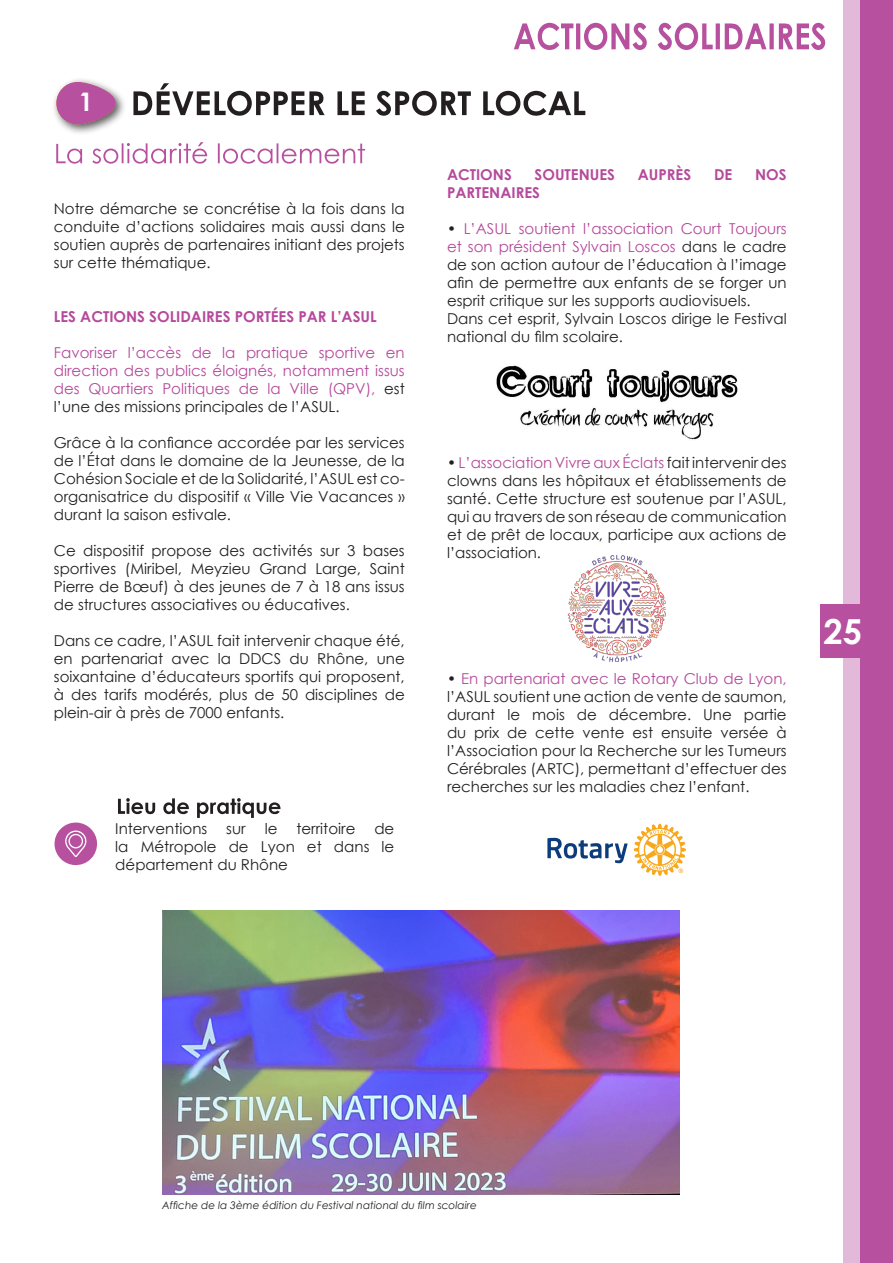
<style>
.page{position:relative;width:893px;height:1263px;background:#fff}
.page>*{position:absolute;margin:0;border:0;box-sizing:border-box;transform-origin:0 0}
.t1{font:700 34.5px "Century Gothic";color:#fff}
.t2{font:700 25.5px "Century Gothic";color:#f9fcfe}
.t3{font:15px/18px "Century Gothic";color:#231f20;text-align:justify}
.t4{font:15px/18px "Century Gothic";color:#b5499b;text-align:justify}
.t5{font:700 15px "Century Gothic";color:#b5499b}
.t6{font:italic 10.5px "Century Gothic";color:#231f20}
.s1{color:#231f20}
.s2{color:#b5499b}
</style>
<div class="page">
<div style="left:860px;top:0;width:33px;height:1263px;background:#b7509f"></div>
<div style="left:843px;top:0;width:19px;height:1263px;background:#e2b9d8"></div>
<div style="left:821px;top:604px;width:72px;height:54px;background:#b7509f"></div>
<svg style="left:514px;top:23px;width:311px;height:27px"></svg>
<svg style="left:56px;top:142px;width:309px;height:22px"></svg>
<svg style="left:133px;top:83px;width:452px;height:33px"></svg>
<svg style="left:118px;top:798px;width:162px;height:20px"></svg>
<svg style="left:54px;top:822px;width:44px;height:44px"></svg>
<div style="left:51px;top:77px;width:76px;height:58px;background:#231f20;opacity:.75"></div>
<svg style="left:56px;top:81px;width:60px;height:44px;background:#be74ac"></svg>
<img style="left:496px;top:365px;width:242px;height:75px">
<img style="left:567px;top:555px;width:99px;height:107px">
<svg style="left:547px;top:838px;width:81px;height:25px"></svg>
<svg style="left:634px;top:824px;width:52px;height:52px"></svg>
<img style="left:162px;top:910px;width:518px;height:285px">
<p class="t2" style="left:79px;top:83px;width:16px">1</p>
<p class="t3" style="left:54px;top:199px;width:352px">Notre démarche se concrétise à la fois dans la conduite d’actions solidaires mais aussi dans le soutien auprès de partenaires initiant des projets sur cette thématique.</p>
<p class="t5" style="left:54px;top:305px;width:324px">LES ACTIONS SOLIDAIRES PORTÉES PAR L’ASUL</p>
<p class="t4" style="left:54px;top:343px;width:352px">Favoriser l’accès de la pratique sportive en direction des publics éloignés, notamment issus des Quartiers Politiques de la Ville (QPV), <span class="s1">est l’une des missions principales de l’ASUL.</span></p>
<p class="t3" style="left:54px;top:433px;width:352px">Grâce à la confiance accordée par les services de l’État dans le domaine de la Jeunesse, de la Cohésion Sociale et de la Solidarité, l’ASUL est co&shy;organisatrice du dispositif « Ville Vie Vacances » durant la saison estivale.</p>
<p class="t3" style="left:54px;top:541px;width:352px">Ce dispositif propose des activités sur 3 bases sportives (Miribel, Meyzieu Grand Large, Saint Pierre de Bœuf) à des jeunes de 7 à 18 ans issus de structures associatives ou éducatives.</p>
<p class="t3" style="left:54px;top:631px;width:352px">Dans ce cadre, l’ASUL fait intervenir chaque été, en partenariat avec la DDCS du Rhône, une soixantaine d’éducateurs sportifs qui proposent, à des tarifs modérés, plus de 50 disciplines de plein-air à près de 7000 enfants.</p>
<p class="t3" style="left:115px;top:819px;width:93px">Interventions</p>
<p class="t3" style="left:226px;top:819px;width:21px">sur</p>
<p class="t3" style="left:265px;top:819px;width:14px">le</p>
<p class="t3" style="left:296px;top:819px;width:61px">territoire</p>
<p class="t3" style="left:115px;top:819px;width:281px;text-indent:259px">de la Métropole de Lyon et dans le département du Rhône</p>
<p class="t5" style="left:447px;top:163px;width:66px">ACTIONS</p>
<p class="t5" style="left:535px;top:163px;width:82px">SOUTENUES</p>
<p class="t5" style="left:638px;top:163px;width:55px">AUPRÈS</p>
<p class="t5" style="left:714px;top:163px;width:20px">DE</p>
<p class="t5" style="left:755px;top:163px;width:33px">NOS</p>
<p class="t5" style="left:447px;top:181px;width:94px">PARTENAIRES</p>
<p class="t3" style="left:447px;top:220px;width:341px">• <span class="s2">L’ASUL soutient l’association Court Toujours et son président Sylvain Loscos</span> dans le cadre de son action autour de l’éducation à l’image afin de permettre aux enfants de se forger un esprit critique sur les supports audiovisuels.</p>
<p class="t3" style="left:447px;top:310px;width:341px">Dans cet esprit, Sylvain Loscos dirige le Festival national du film scolaire.</p>
<p class="t3" style="left:447px;top:454px;width:341px">• <span class="s2">L’association Vivre aux Éclats</span> fait intervenir des clowns dans les hôpitaux et établissements de santé. Cette structure est soutenue par l’ASUL, qui au travers de son réseau de communication et de prêt de locaux, participe aux actions de l’association.</p>
<p class="t3" style="left:447px;top:670px;width:341px">• <span class="s2">En partenariat avec le Rotary Club de Lyon, </span>l’ASUL soutient une action de vente de saumon, durant le mois de décembre. Une partie du prix de cette vente est ensuite versée à l’Association pour la Recherche sur les Tumeurs Cérébrales (ARTC), permettant d’effectuer des recherches sur les maladies chez l’enfant.</p>
<p class="t1" style="left:823px;top:605px;width:40px">25</p>
<p class="t6" style="left:162px;top:1198px;width:316px">Affiche de la 3ème édition du Festival national du film scolaire</p>
</div>
